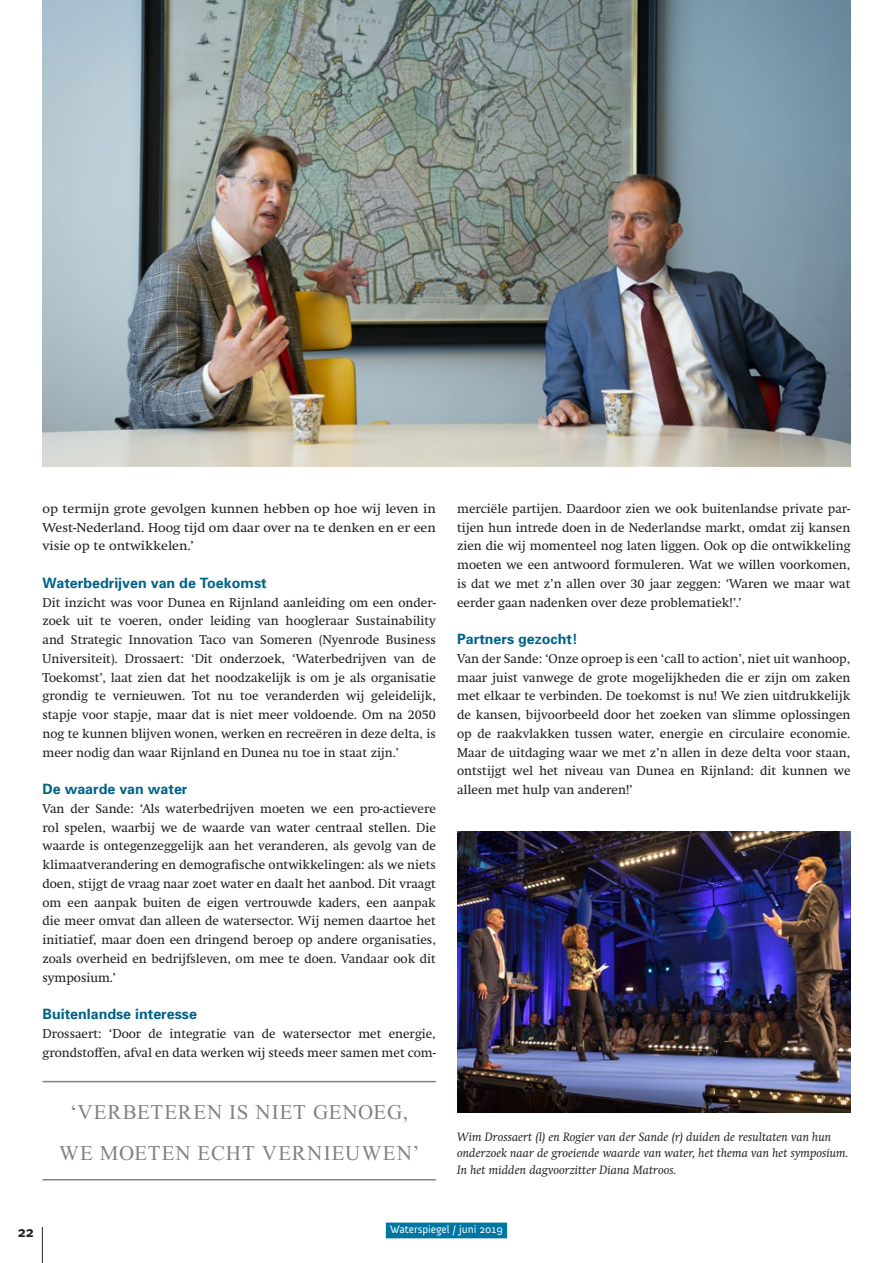
<style>
.page{position:relative;width:893px;height:1263px;background:#fff}
.page>*{position:absolute;margin:0;border:0;box-sizing:border-box;transform-origin:0 0}
.t1{font:21px/40.5px "Times New Roman";letter-spacing:.04em;color:#808285;text-align:center}
.t2{font:700 15px "Meta Plus";color:#231f20}
.t3{font:700 14.25px "Univers";color:#006288}
.t4{font:12.75px/18.8px "Swift";color:#231f20;text-align:justify}
.t5{font:12.75px/18.8px "Swift";color:#231f20;text-align:justify;scale:1.06 1}
.t6{font:italic 12px/16.5px "Swift";letter-spacing:.01em;color:#231f20}
.t7{font:11.25px "Anivers";color:#fff}
</style>
<div class="page">
<hr style="left:42px;top:1227px;width:1px;height:36px;background:#231f20">
<div style="left:386px;top:1222px;width:121px;height:16px;background:#0076a3"></div>
<img style="left:43px;top:0;width:807px;height:466px">
<hr style="left:43px;top:1081px;width:393px;height:1px;background:#808285">
<hr style="left:43px;top:1179px;width:393px;height:1px;background:#808285">
<img style="left:457px;top:832px;width:393px;height:281px">
<hr style="left:892px;top:0;width:1px;height:1263px;background:#e2eff6">
<p class="t5" style="left:43px;top:499px;width:373px">op termijn grote gevolgen kunnen hebben op hoe wij leven in West-Nederland. Hoog tijd om daar over na te denken en er een visie op te ontwikkelen.’</p>
<p class="t3" style="left:43px;top:574px;width:226px">Waterbedrijven van de Toekomst</p>
<p class="t4" style="left:43px;top:593px;width:395px">Dit inzicht was voor Dunea en Rijnland aanleiding om een onder&shy;zoek uit te voeren, onder leiding van hoogleraar Sustainability and Strategic Innovation Taco van Someren (Nyenrode Business Universiteit). Drossaert: ‘Dit onderzoek, ‘Waterbedrijven van de Toekomst’, laat zien dat het noodzakelijk is om je als organisatie grondig te vernieuwen. Tot nu toe veranderden wij geleidelijk, stapje voor stapje, maar dat is niet meer voldoende. Om na 2050 nog te kunnen blijven wonen, werken en recreëren in deze delta, is meer nodig dan waar Rijnland en Dunea nu toe in staat zijn.’</p>
<p class="t3" style="left:43px;top:780px;width:146px">De waarde van water</p>
<p class="t4" style="left:43px;top:799px;width:395px">Van der Sande: ‘Als waterbedrijven moeten we een pro-actievere rol spelen, waarbij we de waarde van water centraal stellen. Die waarde is ontegenzeggelijk aan het veranderen, als gevolg van de klimaatverandering en demografische ontwikkelingen: als we niets doen, stijgt de vraag naar zoet water en daalt het aanbod. Dit vraagt om een aanpak buiten de eigen vertrouwde kaders, een aanpak die meer omvat dan alleen de watersector. Wij nemen daartoe het initiatief, maar doen een dringend beroep op andere organisaties, zoals overheid en bedrijfsleven, om mee te doen. Vandaar ook dit symposium.’</p>
<p class="t3" style="left:43px;top:1005px;width:156px">Buitenlandse interesse</p>
<p class="t4" style="left:43px;top:1024px;width:395px">Drossaert: ‘Door de integratie van de watersector met energie, grondstoffen, afval en data werken wij steeds meer samen met com-</p>
<h1 class="t1" style="left:59px;top:1092px;width:362px">‘VERBETEREN IS NIET GENOEG,<br>WE MOETEN ECHT VERNIEUWEN’</h1>
<p class="t4" style="left:457px;top:499px;width:395px">merciële partijen. Daardoor zien we ook buitenlandse private par&shy;tijen hun intrede doen in de Nederlandse markt, omdat zij kansen zien die wij momenteel nog laten liggen. Ook op die ontwikkeling moeten we een antwoord formuleren. Wat we willen voorkomen, is dat we met z’n allen over 30 jaar zeggen: ‘Waren we maar wat eerder gaan nadenken over deze problematiek!’.’</p>
<p class="t3" style="left:457px;top:630px;width:122px">Partners gezocht!</p>
<p class="t4" style="left:457px;top:649px;width:395px">Van der Sande: ‘Onze oproep is een ‘call to action’, niet uit wanhoop, maar juist vanwege de grote mogelijkheden die er zijn om zaken met elkaar te verbinden. De toekomst is nu! We zien uitdrukkelijk de kansen, bijvoorbeeld door het zoeken van slimme oplossingen op de raakvlakken tussen water, energie en circulaire economie.<br>Maar de uitdaging waar we met z’n allen in deze delta voor staan, ontstijgt wel het niveau van Dunea en Rijnland: dit kunnen we alleen met hulp van anderen!’</p>
<p class="t6" style="left:457px;top:1128px;width:393px">Wim Drossaert (l) en Rogier van der Sande (r) duiden de resultaten van hun onderzoek naar de groeiende waarde van water, het thema van het symposium.<br>In het midden dagvoorzitter Diana Matroos.</p>
<p class="t2" style="left:18px;top:1223px;width:18px">22</p>
<p class="t7" style="left:390px;top:1223px;width:114px">Waterspiegel / juni 2019</p>
</div>
